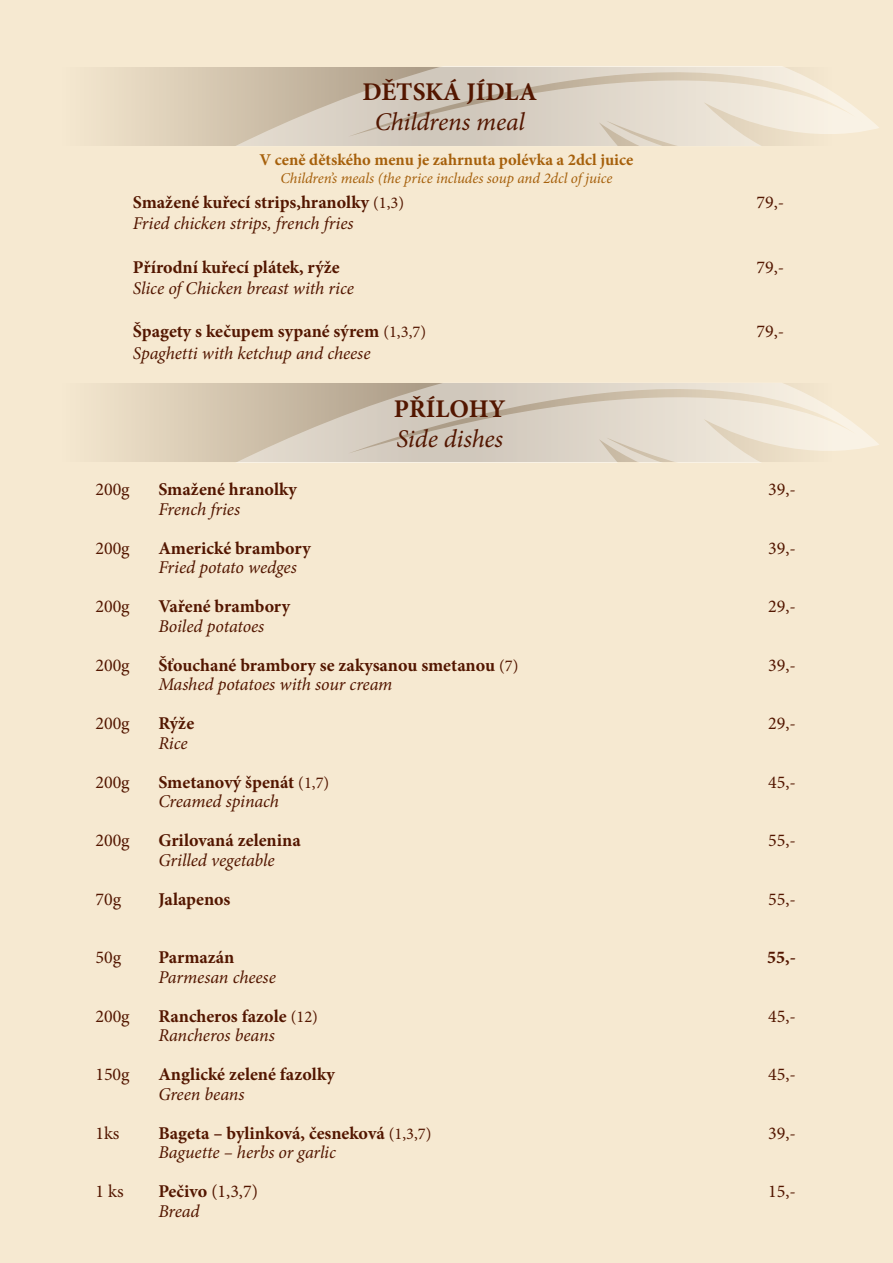
<style>
.page{position:relative;width:893px;height:1263px;background:#f6e9d1}
.page>*{position:absolute;margin:0;border:0;box-sizing:border-box;transform-origin:0 0}
.t1{font:italic 25.5px "Minion Pro";letter-spacing:-.005em;color:#531600}
.t2{font:700 25.5px "Minion Pro";color:#531600}
.t3{font:700 18px "Minion Pro";color:#531600}
.t4{font:italic 18px "Minion Pro";letter-spacing:-.005em;color:#531600}
.t5{font:18px "Minion Pro";color:#531600}
.t6{font:700 16.5px "Minion Pro";color:#a6600b}
.t7{font:italic 15px "Minion Pro";letter-spacing:-.005em;color:#a6600b}
.s1{font-weight:400;font-size:16.5px}
.s2{font-weight:700}
</style>
<div class="page">
<svg style="left:107px;top:383px;width:128px;height:79px;fill:#dfd1ba"></svg>
<svg style="left:235px;top:383px;width:644px;height:80px"></svg>
<svg style="left:107px;top:67px;width:128px;height:78px;fill:#dfd1ba"></svg>
<svg style="left:235px;top:66px;width:644px;height:80px"></svg>
<h1 class="t2" style="left:362px;top:74px;width:176px">DĚTSKÁ JÍDLA</h1>
<h1 class="t1" style="left:375px;top:105px;width:152px">Childrens meal</h1>
<p class="t6" style="left:260px;top:148px;width:375px">V ceně dětského menu je zahrnuta polévka a 2dcl juice</p>
<p class="t7" style="left:280px;top:168px;width:334px">Children’s meals (the price includes soup and 2dcl of juice</p>
<p class="t3" style="left:133px;top:189px;width:273px">Smažené kuřecí strips,hranolky <span class="s1">(1,3)</span></p>
<p class="t5" style="left:756px;top:190px;width:29px">79,-</p>
<p class="t4" style="left:133px;top:211px;width:222px">Fried chicken strips, french fries</p>
<p class="t3" style="left:133px;top:254px;width:208px">Přírodní kuřecí plátek, rýže</p>
<p class="t5" style="left:756px;top:255px;width:29px">79,-</p>
<p class="t4" style="left:133px;top:276px;width:223px">Slice of Chicken breast with rice</p>
<p class="t3" style="left:133px;top:319px;width:295px">Špagety s kečupem sypané sýrem <span class="s1">(1,3,7)</span></p>
<p class="t5" style="left:756px;top:320px;width:29px">79,-</p>
<p class="t4" style="left:133px;top:341px;width:239px">Spaghetti with ketchup and cheese</p>
<h1 class="t2" style="left:394px;top:390px;width:113px">PŘÍLOHY</h1>
<h1 class="t1" style="left:396px;top:422px;width:108px">Side dishes</h1>
<p class="t5" style="left:95px;top:477px;width:36px">200g</p>
<p class="t3" style="left:158px;top:477px;width:140px">Smažené hranolky</p>
<p class="t5" style="left:768px;top:477px;width:29px">39,-</p>
<p class="t4" style="left:158px;top:496px;width:83px">French fries</p>
<p class="t5" style="left:95px;top:536px;width:36px">200g</p>
<p class="t3" style="left:158px;top:535px;width:154px">Americké brambory</p>
<p class="t5" style="left:768px;top:536px;width:29px">39,-</p>
<p class="t4" style="left:158px;top:555px;width:140px">Fried potato wedges</p>
<p class="t5" style="left:95px;top:594px;width:36px">200g</p>
<p class="t3" style="left:158px;top:594px;width:133px">Vařené brambory</p>
<p class="t5" style="left:768px;top:594px;width:29px">29,-</p>
<p class="t4" style="left:158px;top:613px;width:107px">Boiled potatoes</p>
<p class="t5" style="left:95px;top:653px;width:36px">200g</p>
<p class="t3" style="left:158px;top:652px;width:362px">Šťouchané brambory se zakysanou smetanou <span class="s1">(7)</span></p>
<p class="t5" style="left:768px;top:653px;width:29px">39,-</p>
<p class="t4" style="left:158px;top:672px;width:235px">Mashed potatoes with sour cream</p>
<p class="t5" style="left:95px;top:711px;width:36px">200g</p>
<p class="t3" style="left:158px;top:711px;width:37px">Rýže</p>
<p class="t5" style="left:768px;top:711px;width:29px">29,-</p>
<p class="t4" style="left:158px;top:730px;width:31px">Rice</p>
<p class="t5" style="left:95px;top:770px;width:36px">200g</p>
<p class="t3" style="left:158px;top:769px;width:172px">Smetanový špenát <span class="s1">(1,7)</span></p>
<p class="t5" style="left:768px;top:770px;width:29px">45,-</p>
<p class="t4" style="left:158px;top:789px;width:122px">Creamed spinach</p>
<p class="t5" style="left:95px;top:828px;width:36px">200g</p>
<p class="t3" style="left:158px;top:828px;width:144px">Grilovaná zelenina</p>
<p class="t5" style="left:768px;top:828px;width:29px">55,-</p>
<p class="t4" style="left:158px;top:847px;width:118px">Grilled vegetable</p>
<p class="t5" style="left:95px;top:887px;width:27px">70g</p>
<p class="t3" style="left:158px;top:886px;width:74px">Jalapenos</p>
<p class="t5" style="left:768px;top:887px;width:29px">55,-</p>
<p class="t5" style="left:95px;top:945px;width:27px">50g</p>
<p class="t3" style="left:158px;top:945px;width:78px">Parmazán</p>
<p class="t3" style="left:767px;top:945px;width:30px">55,-</p>
<p class="t4" style="left:158px;top:964px;width:119px">Parmesan cheese</p>
<p class="t5" style="left:95px;top:1004px;width:36px">200g</p>
<p class="t3" style="left:158px;top:1003px;width:161px">Rancheros fazole <span class="s1">(12)</span></p>
<p class="t5" style="left:768px;top:1004px;width:29px">45,-</p>
<p class="t4" style="left:158px;top:1023px;width:118px">Rancheros beans</p>
<p class="t5" style="left:95px;top:1062px;width:36px">150g</p>
<p class="t3" style="left:158px;top:1062px;width:178px">Anglické zelené fazolky</p>
<p class="t5" style="left:768px;top:1062px;width:29px">45,-</p>
<p class="t4" style="left:158px;top:1081px;width:88px">Green beans</p>
<p class="t5" style="left:95px;top:1121px;width:26px">1ks</p>
<p class="t3" style="left:158px;top:1120px;width:275px">Bageta – bylinková, česneková <span class="s1">(1,3,7)</span></p>
<p class="t5" style="left:768px;top:1121px;width:29px">39,-</p>
<p class="t4" style="left:158px;top:1140px;width:179px">Baguette – herbs or garlic</p>
<p class="t5" style="left:95px;top:1179px;width:30px">1 ks</p>
<p class="t5" style="left:158px;top:1179px;width:101px"><span class="s2">Pečivo</span> (1,3,7)</p>
<p class="t5" style="left:768px;top:1179px;width:29px">15,-</p>
<p class="t4" style="left:158px;top:1198px;width:43px">Bread</p>
</div>
